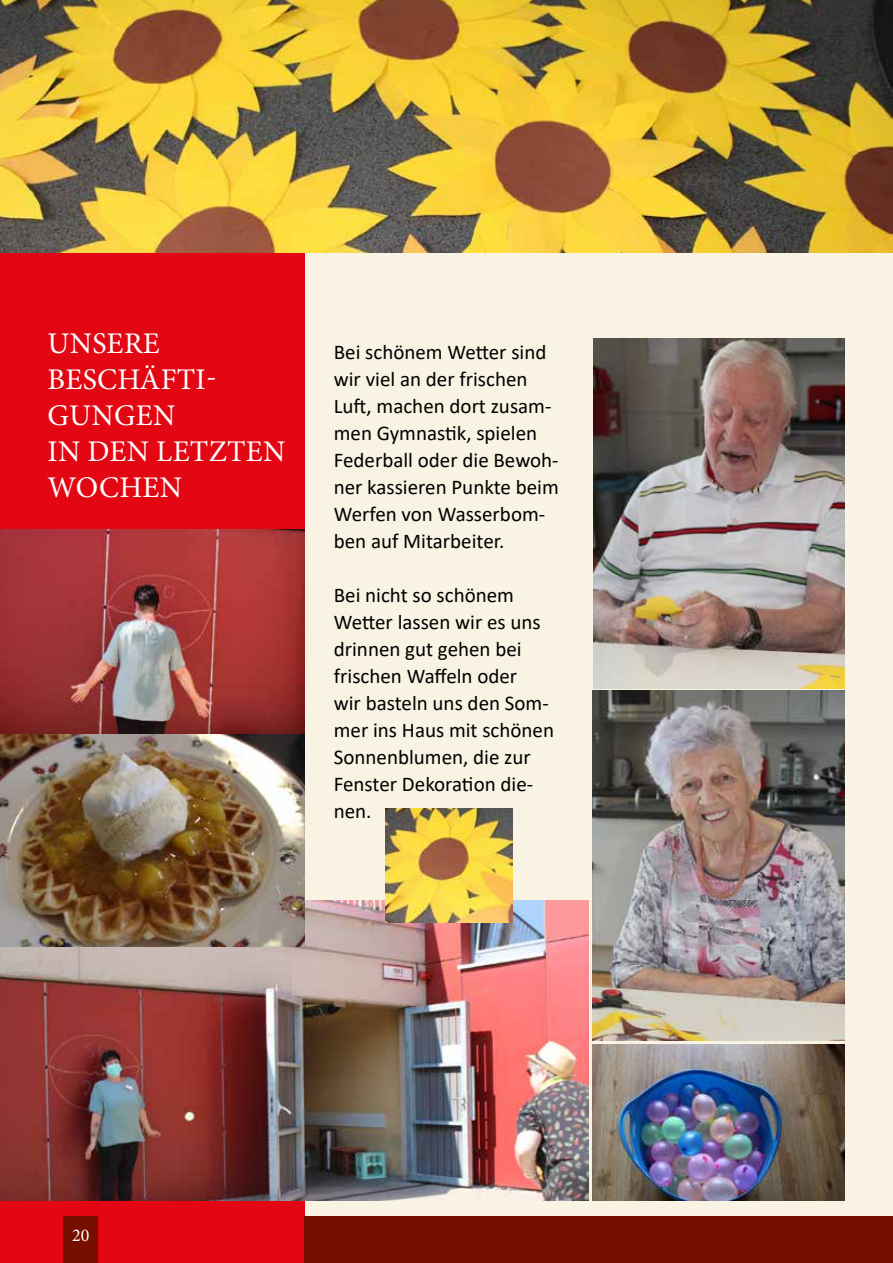
<style>
.page{position:relative;width:893px;height:1263px;background:#f8f3e3}
.page>*{position:absolute;margin:0;border:0;box-sizing:border-box;transform-origin:0 0}
.t1{font:30px/36px "Minion Pro";letter-spacing:.01em;color:#fff}
.t2{font:21px/27px "Calibri";color:#000}
.t3{font:18px "Minion Pro";color:#fff}
</style>
<div class="page">
<div style="left:0;top:0;width:305px;height:1263px;background:#e30613"></div>
<div style="left:64px;top:1216px;width:34px;height:47px;background:#760f00"></div>
<div style="left:305px;top:1216px;width:588px;height:47px;background:#760f00"></div>
<img style="left:0;top:0;width:893px;height:252px">
<img style="left:593px;top:338px;width:252px;height:703px">
<img style="left:593px;top:1045px;width:252px;height:156px">
<img style="left:0;top:901px;width:589px;height:300px">
<img style="left:0;top:529px;width:305px;height:418px">
<img style="left:386px;top:808px;width:127px;height:114px">
<h1 class="t1" style="left:48px;top:326px;width:240px">UNSERE<br>BESCHÄFTI-<br>GUNGEN<br>IN DEN LETZTEN<br>WOCHEN</h1>
<p class="t2" style="left:334px;top:338px;width:226px">Bei schönem Wetter sind wir viel an der frischen<br>Luft, machen dort zusam&shy;men Gymnastik, spielen<br>Federball oder die Bewoh&shy;ner kassieren Punkte beim<br>Werfen von Wasserbom&shy;ben auf Mitarbeiter.</p>
<p class="t2" style="left:334px;top:581px;width:222px">Bei nicht so schönem<br>Wetter lassen wir es uns drinnen gut gehen bei frischen Waffeln oder<br>wir basteln uns den Som&shy;mer ins Haus mit schönen<br>Sonnenblumen, die zur<br>Fenster Dekoration die&shy;nen.</p>
<p class="t3" style="left:72px;top:1223px;width:19px">20</p>
</div>
